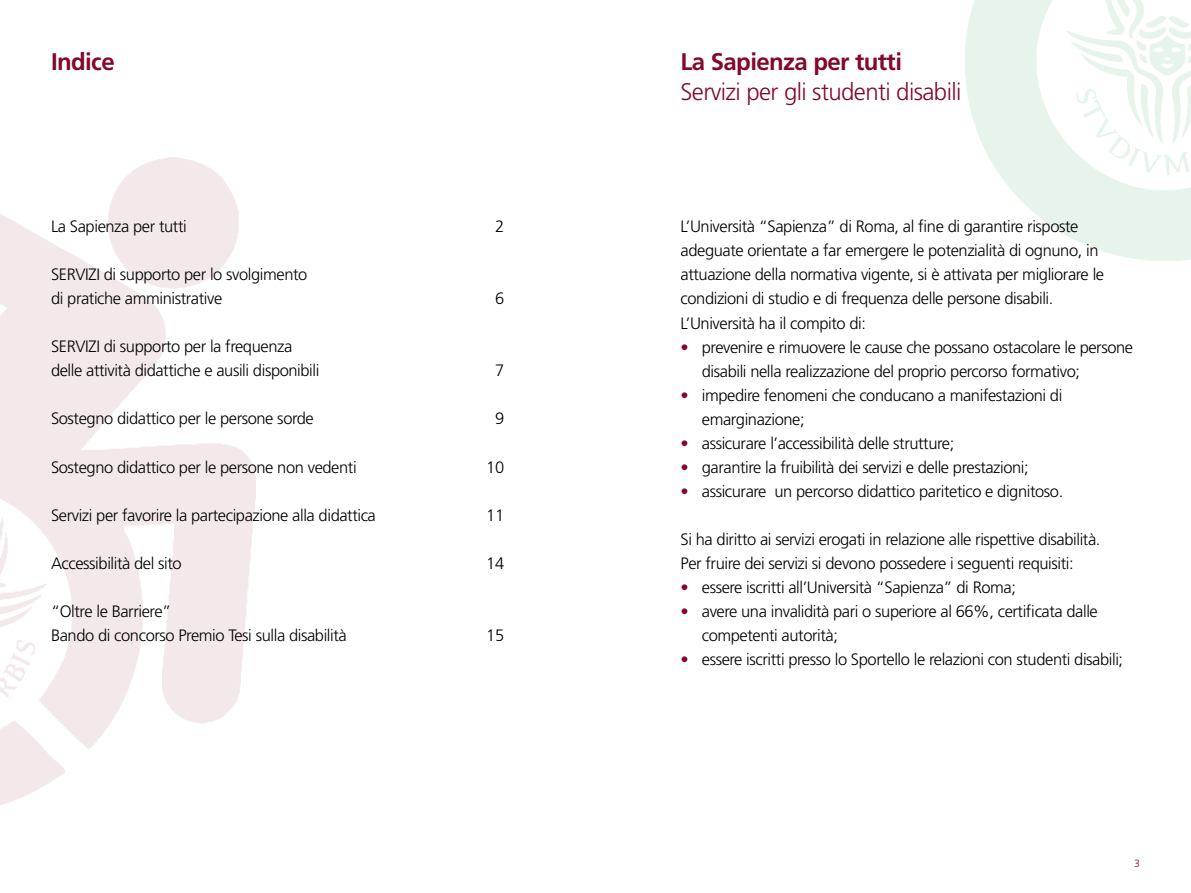
<style>
.page{position:relative;width:1191px;height:893px;background:#fff}
.page>*{position:absolute;margin:0;border:0;box-sizing:border-box;transform-origin:0 0}
.t1{font:300 24px "Frutiger";letter-spacing:-.025em;color:#83092b}
.t2{font:700 24px "Frutiger";letter-spacing:-.025em;color:#83092b}
.t3{font:300 16.5px/24px "Frutiger";letter-spacing:-.025em;color:#000}
.t4{font:300 10.5px "Frutiger";color:#83092b}
.s1{color:#83092b}
</style>
<div class="page">
<img style="left:965px;top:0;width:226px;height:260px">
<h1 class="t2" style="left:51px;top:47px;width:65px">Indice</h1>
<p class="t3" style="left:51px;top:215px;width:137px">La Sapienza per tutti</p>
<p class="t3" style="left:495px;top:215px;width:11px">2</p>
<p class="t3" style="left:51px;top:263px;width:258px">SERVIZI di supporto per lo svolgimento di pratiche amministrative</p>
<p class="t3" style="left:495px;top:287px;width:11px">6</p>
<p class="t3" style="left:51px;top:335px;width:270px">SERVIZI di supporto per la frequenza delle attività didattiche e ausili disponibili</p>
<p class="t3" style="left:495px;top:359px;width:11px">7</p>
<p class="t3" style="left:51px;top:407px;width:264px">Sostegno didattico per le persone sorde</p>
<p class="t3" style="left:495px;top:407px;width:11px">9</p>
<p class="t3" style="left:51px;top:455px;width:307px">Sostegno didattico per le persone non vedenti</p>
<p class="t3" style="left:486px;top:455px;width:19px">10</p>
<p class="t3" style="left:51px;top:503px;width:326px">Servizi per favorire la partecipazione alla didattica</p>
<p class="t3" style="left:486px;top:503px;width:19px">11</p>
<p class="t3" style="left:51px;top:551px;width:132px">Accessibilità del sito</p>
<p class="t3" style="left:486px;top:551px;width:19px">14</p>
<p class="t3" style="left:51px;top:599px;width:297px">“Oltre le Barriere”<br>Bando di concorso Premio Tesi sulla disabilità</p>
<p class="t3" style="left:486px;top:623px;width:19px">15</p>
<h1 class="t2" style="left:680px;top:47px;width:223px">La Sapienza per tutti</h1>
<h1 class="t1" style="left:680px;top:78px;width:282px">Servizi per gli studenti disabili</h1>
<p class="t3" style="left:680px;top:215px;width:425px">L’Università “Sapienza” di Roma, al fine di garantire risposte adeguate orientate a far emergere le potenzialità di ognuno, in attuazione della normativa vigente, si è attivata per migliorare le condizioni di studio e di frequenza delle persone disabili.<br>L’Università ha il compito di:</p>
<p class="t3" style="left:702px;top:335px;width:433px;text-indent:-21px"><span class="s1">•</span> prevenire e rimuovere le cause che possano ostacolare le persone disabili nella realizzazione del proprio percorso formativo;</p>
<p class="t3" style="left:702px;top:383px;width:362px;text-indent:-21px"><span class="s1">•</span> impedire fenomeni che conducano a manifestazioni di emarginazione;</p>
<p class="t3" style="left:680px;top:431px;width:275px"><span class="s1">•</span> assicurare l’accessibilità delle strutture;</p>
<p class="t3" style="left:680px;top:455px;width:350px"><span class="s1">•</span> garantire la fruibilità dei servizi e delle prestazioni;</p>
<p class="t3" style="left:680px;top:479px;width:384px"><span class="s1">•</span> assicurare un percorso didattico paritetico e dignitoso.</p>
<p class="t3" style="left:680px;top:527px;width:421px">Si ha diritto ai servizi erogati in relazione alle rispettive disabilità.<br>Per fruire dei servizi si devono possedere i seguenti requisiti:</p>
<p class="t3" style="left:680px;top:575px;width:337px"><span class="s1">•</span> essere iscritti all’Università “Sapienza” di Roma;</p>
<p class="t3" style="left:702px;top:599px;width:397px;text-indent:-21px"><span class="s1">•</span> avere una invalidità pari o superiore al 66%, certificata dalle competenti autorità;</p>
<p class="t3" style="left:680px;top:647px;width:444px"><span class="s1">•</span> essere iscritti presso lo Sportello le relazioni con studenti disabili;</p>
<p class="t4" style="left:1134px;top:858px;width:7px">3</p>
</div>
